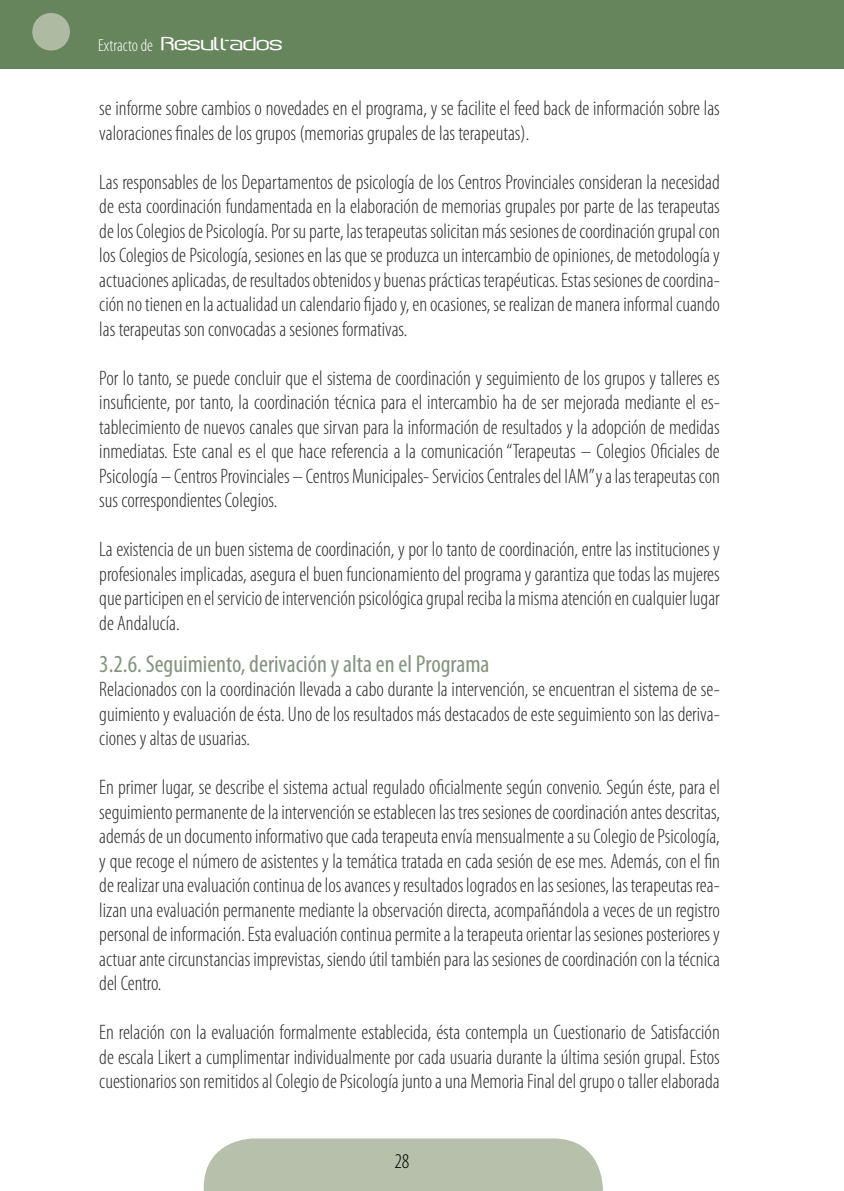
<style>
.page{position:relative;width:844px;height:1191px;background:#fff}
.page>*{position:absolute;margin:0;border:0;box-sizing:border-box;transform-origin:0 0}
.parrafo1{font:condensed 24.5px "Myriad Pro";color:#859380}
.parrafo1-2{font:300 condensed 21px/24.5px "Myriad Pro";color:#2a2a2a;text-align:justify}
.t1{font:300 condensed 21px "Myriad Pro";color:#000}
.t2{font:300 condensed 17.5px "Myriad Pro";color:#fff}
.s1{font-family:"Q Switch Ax";font-weight:400;font-stretch:normal;font-size:21px}
</style>
<div class="page">
<div style="left:204px;top:1138px;width:398px;height:53px;background:#b6c0aa"></div>
<div style="left:0;top:0;width:843px;height:69px;background:#67855c"></div>
<div style="left:32px;top:13px;width:38px;height:38px;background:#aebaa2;border-radius:50%"></div>
<hr style="left:843px;top:0;width:1px;height:69px;background:#67855c">
<p class="t2" style="left:98px;top:36px;width:184px">Extracto de <span class="s1">Resultados</span></p>
<p class="parrafo1-2" style="left:99px;top:96px;width:622px">se informe sobre cambios o novedades en el programa, y se facilite el feed back de información sobre las valoraciones finales de los grupos (memorias grupales de las terapeutas).</p>
<p class="parrafo1-2" style="left:99px;top:170px;width:622px">Las responsables de los Departamentos de psicología de los Centros Provinciales consideran la necesidad de esta coordinación fundamentada en la elaboración de memorias grupales por parte de las terapeutas de los Colegios de Psicología. Por su parte, las terapeutas solicitan más sesiones de coordinación grupal con los Colegios de Psicología, sesiones en las que se produzca un intercambio de opiniones, de metodología y actuaciones aplicadas, de resultados obtenidos y buenas prácticas terapéuticas. Estas sesiones de coordina&shy;ción no tienen en la actualidad un calendario fijado y, en ocasiones, se realizan de manera informal cuando las terapeutas son convocadas a sesiones formativas.</p>
<p class="parrafo1-2" style="left:99px;top:366px;width:622px">Por lo tanto, se puede concluir que el sistema de coordinación y seguimiento de los grupos y talleres es insuficiente, por tanto, la coordinación técnica para el intercambio ha de ser mejorada mediante el es&shy;tablecimiento de nuevos canales que sirvan para la información de resultados y la adopción de medidas inmediatas. Este canal es el que hace referencia a la comunicación “Terapeutas – Colegios Oficiales de Psicología – Centros Provinciales – Centros Municipales- Servicios Centrales del IAM” y a las terapeutas con sus correspondientes Colegios.</p>
<p class="parrafo1-2" style="left:99px;top:537px;width:622px">La existencia de un buen sistema de coordinación, y por lo tanto de coordinación, entre las instituciones y profesionales implicadas, asegura el buen funcionamiento del programa y garantiza que todas las mujeres que participen en el servicio de intervención psicológica grupal reciba la misma atención en cualquier lugar de Andalucía.</p>
<p class="parrafo1" style="left:99px;top:650px;width:391px">3.2.6. Seguimiento, derivación y alta en el Programa</p>
<p class="parrafo1-2" style="left:99px;top:677px;width:622px">Relacionados con la coordinación llevada a cabo durante la intervención, se encuentran el sistema de se&shy;guimiento y evaluación de ésta. Uno de los resultados más destacados de este seguimiento son las deriva&shy;ciones y altas de usuarias.</p>
<p class="parrafo1-2" style="left:99px;top:775px;width:622px">En primer lugar, se describe el sistema actual regulado oficialmente según convenio. Según éste, para el seguimiento permanente de la intervención se establecen las tres sesiones de coordinación antes descritas, además de un documento informativo que cada terapeuta envía mensualmente a su Colegio de Psicología, y que recoge el número de asistentes y la temática tratada en cada sesión de ese mes. Además, con el fin de realizar una evaluación continua de los avances y resultados logrados en las sesiones, las terapeutas rea&shy;lizan una evaluación permanente mediante la observación directa, acompañándola a veces de un registro personal de información. Esta evaluación continua permite a la terapeuta orientar las sesiones posteriores y actuar ante circunstancias imprevistas, siendo útil también para las sesiones de coordinación con la técnica del Centro.</p>
<p class="parrafo1-2" style="left:99px;top:1020px;width:622px">En relación con la evaluación formalmente establecida, ésta contempla un Cuestionario de Satisfacción de escala Likert a cumplimentar individualmente por cada usuaria durante la última sesión grupal. Estos cuestionarios son remitidos al Colegio de Psicología junto a una Memoria Final del grupo o taller elaborada</p>
<p class="t1" style="left:394px;top:1150px;width:17px">28</p>
</div>
